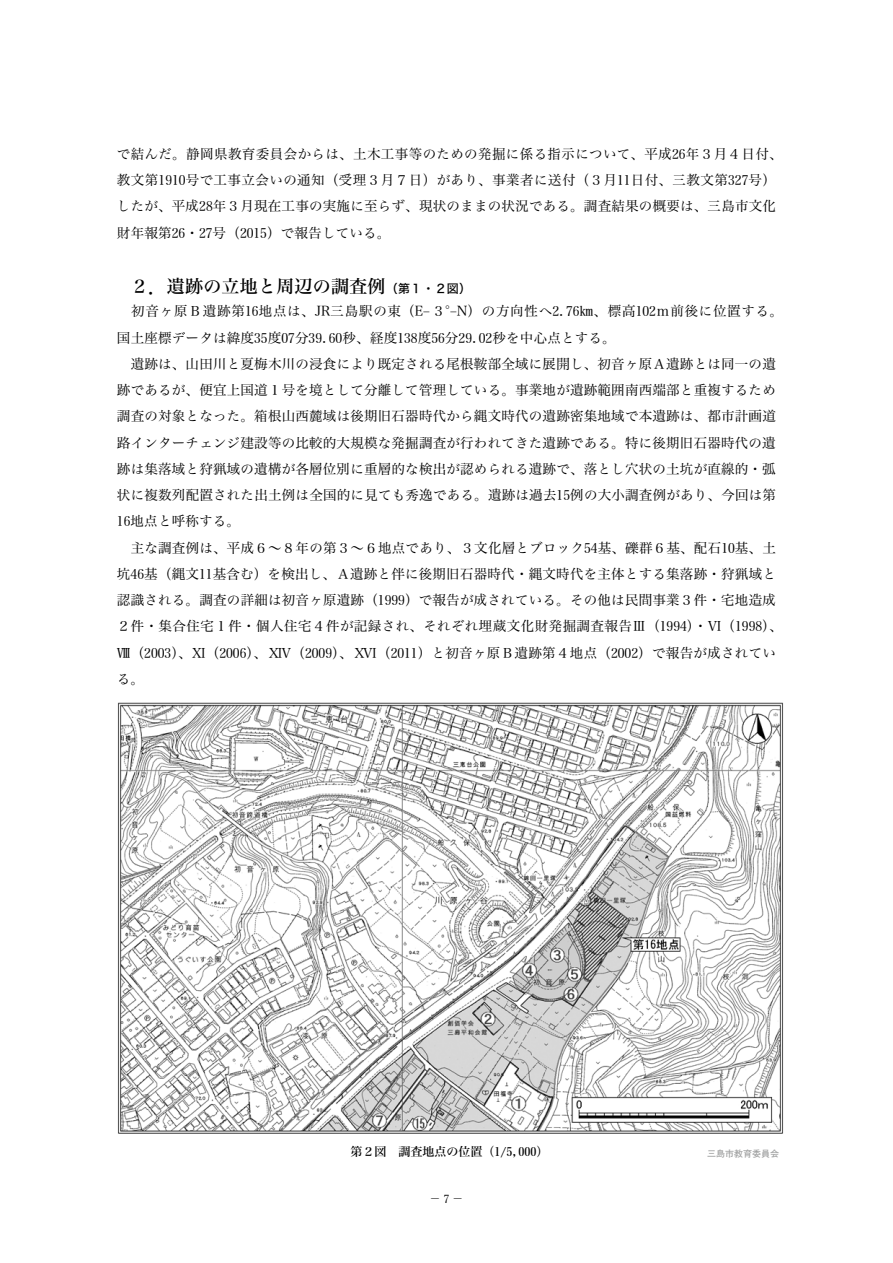
<style>
.page{position:relative;width:893px;height:1263px;background:#fff}
.page>*{position:absolute;margin:0;border:0;box-sizing:border-box;transform-origin:0 0}
.t1{font:18px "Hira Min Std W5";letter-spacing:.015em;color:#000}
.t2{font:13.5px/26.2px "Hira Min Std W3";letter-spacing:.015em;color:#000}
.t3{font:12px "Hira Min Std W5";color:#000}
.t4{font:11.25px "Hira Min Std W3";color:#000}
.t5{font:700 9px "Futo Go B101 Pr 6";color:#9fa0a0}
.s1{font-family:"Hira Kaku Std W5";font-size:12px}
</style>
<div class="page">
<img style="left:117px;top:702px;width:667px;height:432px">
<p class="t2" style="left:117px;top:140px;width:667px">で結んだ。静岡県教育委員会からは、土木工事等のための発掘に係る指示について、平成26年３月４日付、教文第1910号で工事立会いの通知（受理３月７日）があり、事業者に送付（３月11日付、三教文第327号）したが、平成28年３月現在工事の実施に至らず、現状のままの状況である。調査結果の概要は、三島市文化財年報第26・27号（2015）で報告している。</p>
<h1 class="t1" style="left:130px;top:273px;width:342px">２．遺跡の立地と周辺の調査例<span class="s1">（第１・２図）</span></h1>
<p class="t2" style="left:117px;top:298px;width:667px">　初音ヶ原Ｂ遺跡第16地点は、JR三島駅の東（E-3 °-N）の方向性へ2.76㎞、標高102ｍ前後に位置する。国土座標データは緯度35度07分39.60秒、経度138度56分29.02秒を中心点とする。<br>　遺跡は、山田川と夏梅木川の浸食により既定される尾根鞍部全域に展開し、初音ヶ原Ａ遺跡とは同一の遺跡であるが、便宜上国道１号を境として分離して管理している。事業地が遺跡範囲南西端部と重複するため調査の対象となった。箱根山西麓域は後期旧石器時代から縄文時代の遺跡密集地域で本遺跡は、都市計画道路インターチェンジ建設等の比較的大規模な発掘調査が行われてきた遺跡である。特に後期旧石器時代の遺跡は集落域と狩猟域の遺構が各層位別に重層的な検出が認められる遺跡で、落とし穴状の土坑が直線的・弧状に複数列配置された出土例は全国的に見ても秀逸である。遺跡は過去15例の大小調査例があり、今回は第16地点と呼称する。<br>　主な調査例は、平成６～８年の第３～６地点であり、３文化層とブロック54基、礫群６基、配石10基、土坑46基（縄文11基含む）を検出し、Ａ遺跡と伴に後期旧石器時代・縄文時代を主体とする集落跡・狩猟域と認識される。調査の詳細は初音ヶ原遺跡（1999）で報告が成されている。その他は民間事業３件・宅地造成２件・集合住宅１件・個人住宅４件が記録され、それぞれ埋蔵文化財発掘調査報告Ⅲ（1994）・Ⅵ（1998）、Ⅷ（2003）、Ⅺ（2006）、ⅩⅣ（2009）、ⅩⅥ（2011）と初音ヶ原Ｂ遺跡第４地点（2002）で報告が成されている。</p>
<p class="t3" style="left:350px;top:1143px;width:200px">第２図　調査地点の位置（1/5,000）</p>
<p class="t4" style="left:430px;top:1191px;width:35px">－7－</p>
<p class="t5" style="left:707px;top:1147px;width:73px">三島市教育委員会</p>
</div>
